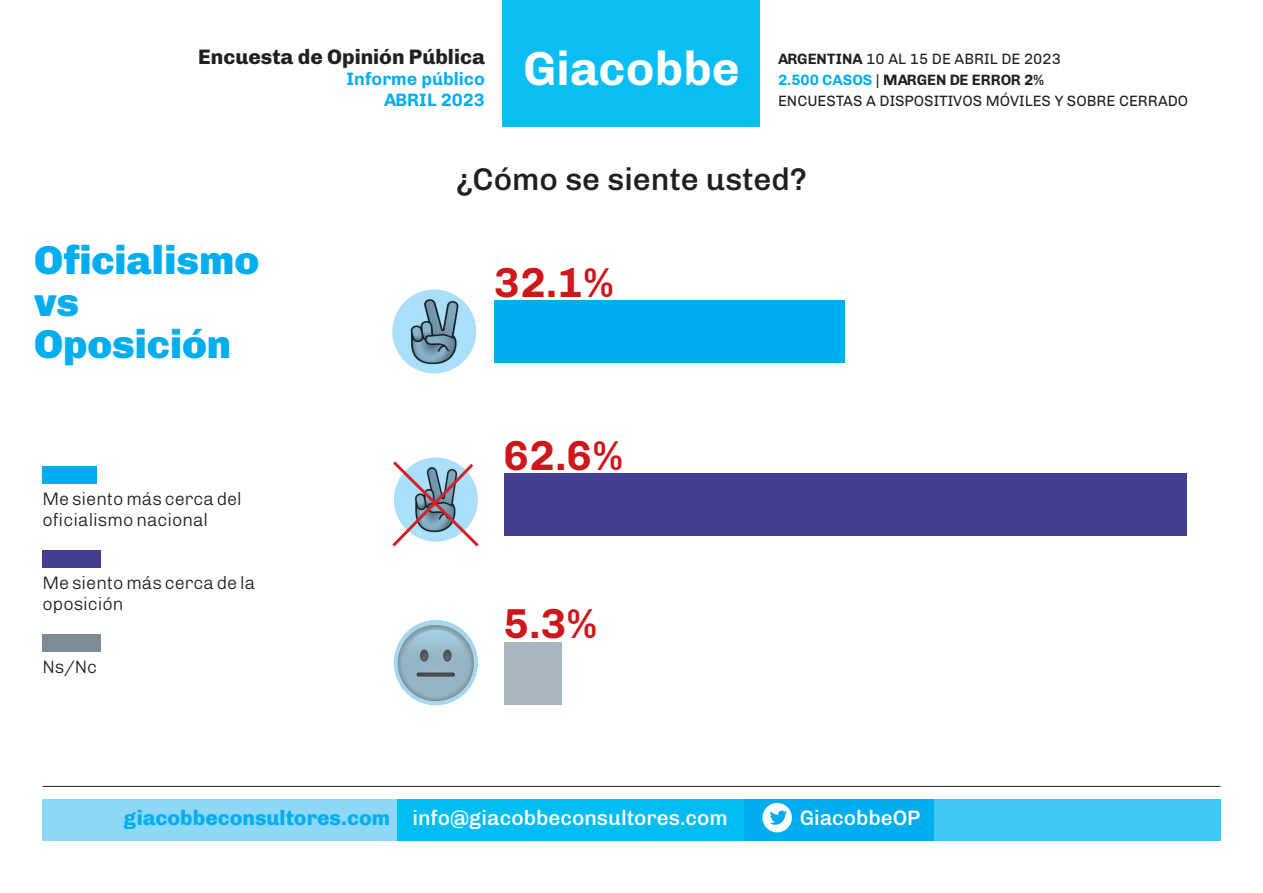
<style>
.page{position:relative;width:1263px;height:893px;background:#fff}
.page>*{position:absolute;margin:0;border:0;box-sizing:border-box;transform-origin:0 0}
.t1{font:700 48px "Chivo";color:#fff}
.t2{font:700 42px "Chivo";color:#cd171a}
.t3{font:900 40.5px "Chivo";color:#00aeef}
.t4{font:500 31.5px "Chivo";color:#231f20}
.t5{font:500 21px "Chivo";color:#fff}
.t6{font:800 21px "Chivo";color:#231f20}
.t7{font:300 18px/21px "Chivo";color:#231f20}
.t8{font:700 18px/21px "Chivo";color:#00aeef;text-align:right}
.t9{font:15px/21px "Chivo";color:#231f20}
.s1{font-weight:700}
.s2{font-weight:700;color:#00aeef}
.s3{font-weight:800;color:#00aeef}
</style>
<div class="page">
<div style="left:43px;top:799px;width:1177px;height:42px;background:#00aeef"></div>
<div style="left:43px;top:799px;width:358px;height:42px;background:#8dd7f7"></div>
<div style="left:934px;top:799px;width:286px;height:42px;background:#40c7f4"></div>
<div style="left:398px;top:799px;width:346px;height:42px;background:#01bdf2"></div>
<div style="left:762px;top:803px;width:30px;height:29px;background:#fff;border-radius:50%"></div>
<svg style="left:770px;top:811px;width:17px;height:14px"></svg>
<div style="left:503px;top:0;width:257px;height:127px;background:#09bef2"></div>
<hr style="left:43px;top:786px;width:1177px;height:1px;background:#231f20">
<div style="left:392px;top:289px;width:84px;height:84px;background:#aae0f9;border-radius:50%"></div>
<img style="left:397px;top:298px;width:74px;height:67px">
<img style="left:394px;top:620px;width:84px;height:85px">
<div style="left:494px;top:301px;width:350px;height:62px;background:#00aeef"></div>
<div style="left:504px;top:474px;width:682px;height:62px;background:#423e91"></div>
<div style="left:504px;top:642px;width:57px;height:63px;background:#a9b6be"></div>
<div style="left:43px;top:467px;width:54px;height:17px;background:#00aeef"></div>
<div style="left:43px;top:635px;width:58px;height:17px;background:#7b8c95"></div>
<div style="left:43px;top:551px;width:58px;height:17px;background:#423e91"></div>
<svg style="left:392px;top:458px;width:87px;height:89px"></svg>
<h3 class="t6" style="left:198px;top:40px;width:288px">Encuesta de Opinión Pública</h3>
<p class="t8" style="left:346px;top:67px;width:140px">Informe público<br>ABRIL 2023</p>
<h1 class="t1" style="left:523px;top:31px;width:218px">Giacobbe</h1>
<p class="t9" style="left:778px;top:47px;width:412px"><span class="s1">ARGENTINA</span> 10 AL 15 DE ABRIL DE 2023<br><span class="s2">2.500 CASOS</span> | <span class="s1">MARGEN DE ERROR 2%<br></span>ENCUESTAS A DISPOSITIVOS MÓVILES Y SOBRE CERRADO</p>
<p class="t3" style="left:34px;top:227px;width:227px">Oficialismo</p>
<p class="t3" style="left:34px;top:269px;width:47px">vs</p>
<p class="t3" style="left:34px;top:311px;width:199px">Oposición</p>
<p class="t7" style="left:43px;top:487px;width:201px">Me siento más cerca del oficialismo nacional</p>
<p class="t7" style="left:43px;top:571px;width:214px">Me siento más cerca de la oposición</p>
<p class="t7" style="left:43px;top:655px;width:56px">Ns/Nc</p>
<p class="t4" style="left:456px;top:155px;width:352px">¿Cómo se siente usted?</p>
<p class="t2" style="left:494px;top:250px;width:121px">32.1%</p>
<p class="t2" style="left:504px;top:423px;width:121px">62.6%</p>
<p class="t2" style="left:504px;top:591px;width:96px">5.3%</p>
<h3 class="t5" style="left:124px;top:801px;width:605px"><span class="s3">giacobbeconsultores.com</span> info@giacobbeconsultores.com</h3>
<h3 class="t5" style="left:800px;top:801px;width:122px">GiacobbeOP</h3>
</div>
